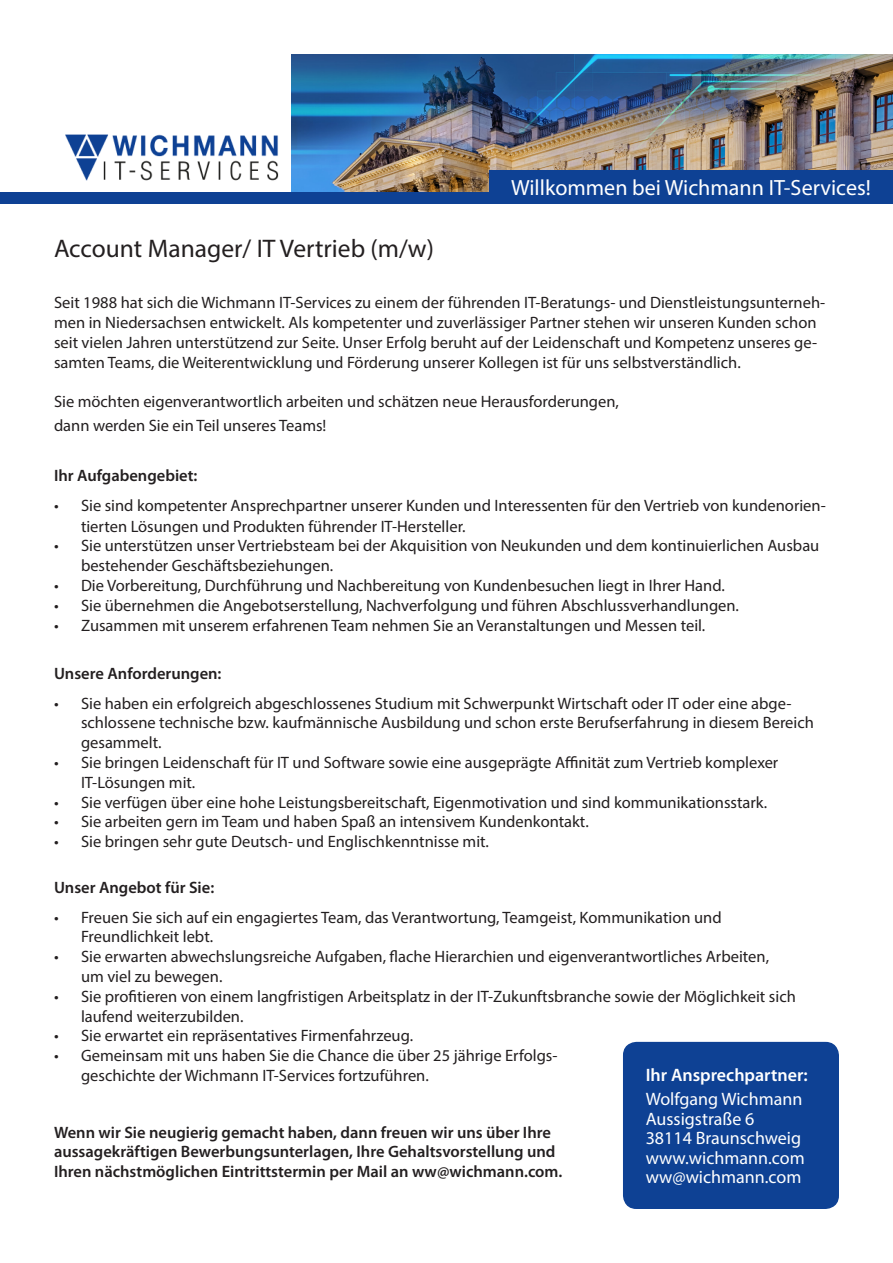
<style>
.page{position:relative;width:893px;height:1263px;background:#fff}
.page>*{position:absolute;margin:0;border:0;box-sizing:border-box;transform-origin:0 0}
.t1{font:25.5px "Myriad Pro";color:#231f20}
.t2{font:22.05px "Myriad Pro";color:#fff}
.t3{font:18px "Myriad Pro";color:#fff}
.t4{font:600 18px "Myriad Pro";color:#fff}
.t5{font:16.5px/19.8px "Myriad Pro";color:#231f20}
.t6{font:600 16.5px/19.8px "Myriad Pro";color:#231f20}
</style>
<div class="page">
<img style="left:291px;top:54px;width:602px;height:138px">
<img style="left:65px;top:134px;width:214px;height:47px">
<div style="left:0;top:192px;width:893px;height:11px;background:#0e4194"></div>
<div style="left:489px;top:170px;width:404px;height:33px;background:#0e4194"></div>
<div style="left:624px;top:1042px;width:214px;height:166px;background:#0e4194;border-radius:13px"></div>
<div style="left:623px;top:1042px;width:216px;height:167px;border:2px solid #0e4194;border-radius:13px"></div>
<p class="t2" style="left:511px;top:174px;width:361px">Willkommen bei Wichmann IT-Services!</p>
<p class="t1" style="left:54px;top:232px;width:381px">Account Manager/ IT Vertrieb (m/w)</p>
<p class="t5" style="left:54px;top:293px;width:773px">Seit 1988 hat sich die Wichmann IT-Services zu einem der führenden IT-Beratungs- und Dienstleistungsunterneh&shy;men in Niedersachsen entwickelt. Als kompetenter und zuverlässiger Partner stehen wir unseren Kunden schon seit vielen Jahren unterstützend zur Seite. Unser Erfolg beruht auf der Leidenschaft und Kompetenz unseres ge&shy;samten Teams, die Weiterentwicklung und Förderung unserer Kollegen ist für uns selbstverständlich.</p>
<p class="t5" style="left:54px;top:392px;width:566px">Sie möchten eigenverantwortlich arbeiten und schätzen neue Herausforderungen,</p>
<p class="t5" style="left:54px;top:415px;width:274px">dann werden Sie ein Teil unseres Teams!</p>
<p class="t6" style="left:54px;top:465px;width:145px">Ihr Aufgabengebiet:</p>
<p class="t5" style="left:81px;top:494px;width:746px;line-height:21px;text-indent:-27px">• Sie sind kompetenter Ansprechpartner unserer Kunden und Interessenten für den Vertrieb von kundenorien&shy;tierten Lösungen und Produkten führender IT-Hersteller.</p>
<p class="t5" style="left:81px;top:536px;width:740px;text-indent:-27px">• Sie unterstützen unser Vertriebsteam bei der Akquisition von Neukunden und dem kontinuierlichen Ausbau bestehender Geschäftsbeziehungen.</p>
<p class="t5" style="left:54px;top:575px;width:672px">• Die Vorbereitung, Durchführung und Nachbereitung von Kundenbesuchen liegt in Ihrer Hand.</p>
<p class="t5" style="left:54px;top:595px;width:686px">• Sie übernehmen die Angebotserstellung, Nachverfolgung und führen Abschlussverhandlungen.</p>
<p class="t5" style="left:54px;top:615px;width:653px">• Zusammen mit unserem erfahrenen Team nehmen Sie an Veranstaltungen und Messen teil.</p>
<p class="t6" style="left:54px;top:663px;width:169px">Unsere Anforderungen:</p>
<p class="t5" style="left:81px;top:693px;width:734px;text-indent:-27px">• Sie haben ein erfolgreich abgeschlossenes Studium mit Schwerpunkt Wirtschaft oder IT oder eine abge&shy;schlossene technische bzw. kaufmännische Ausbildung und schon erste Berufserfahrung in diesem Bereich gesammelt.</p>
<p class="t5" style="left:81px;top:752px;width:699px;text-indent:-27px">• Sie bringen Leidenschaft für IT und Software sowie eine ausgeprägte Affinität zum Vertrieb komplexer<br>IT-Lösungen mit.</p>
<p class="t5" style="left:54px;top:792px;width:715px">• Sie verfügen über eine hohe Leistungsbereitschaft, Eigenmotivation und sind kommunikationsstark.</p>
<p class="t5" style="left:54px;top:812px;width:536px">• Sie arbeiten gern im Team und haben Spaß an intensivem Kundenkontakt.</p>
<p class="t5" style="left:54px;top:831px;width:436px">• Sie bringen sehr gute Deutsch- und Englischkenntnisse mit.</p>
<p class="t6" style="left:54px;top:877px;width:162px">Unser Angebot für Sie:</p>
<p class="t5" style="left:81px;top:907px;width:642px;text-indent:-27px">• Freuen Sie sich auf ein engagiertes Team, das Verantwortung, Teamgeist, Kommunikation und<br>Freundlichkeit lebt.</p>
<p class="t5" style="left:81px;top:946px;width:690px;text-indent:-27px">• Sie erwarten abwechslungsreiche Aufgaben, flache Hierarchien und eigenverantwortliches Arbeiten, um viel zu bewegen.</p>
<p class="t5" style="left:81px;top:986px;width:716px;text-indent:-27px">• Sie profitieren von einem langfristigen Arbeitsplatz in der IT-Zukunftsbranche sowie der Möglichkeit sich laufend weiterzubilden.</p>
<p class="t5" style="left:54px;top:1026px;width:361px">• Sie erwartet ein repräsentatives Firmenfahrzeug.</p>
<p class="t5" style="left:81px;top:1045px;width:478px;text-indent:-27px">• Gemeinsam mit uns haben Sie die Chance die über 25 jährige Erfolgs&shy;geschichte der Wichmann IT-Services fortzuführen.</p>
<p class="t4" style="left:646px;top:1064px;width:163px">Ihr Ansprechpartner:</p>
<p class="t3" style="left:646px;top:1088px;width:158px">Wolfgang Wichmann</p>
<p class="t3" style="left:646px;top:1107px;width:110px">Aussigstraße 6</p>
<p class="t3" style="left:646px;top:1127px;width:157px">38114 Braunschweig</p>
<p class="t3" style="left:646px;top:1146px;width:160px">www.wichmann.com</p>
<p class="t3" style="left:646px;top:1166px;width:157px">ww@wichmann.com</p>
<p class="t6" style="left:54px;top:1122px;width:510px">Wenn wir Sie neugierig gemacht haben, dann freuen wir uns über Ihre aussagekräftigen Bewerbungsunterlagen, Ihre Gehaltsvorstellung und<br>Ihren nächstmöglichen Eintrittstermin per Mail an ww@wichmann.com.</p>
</div>
